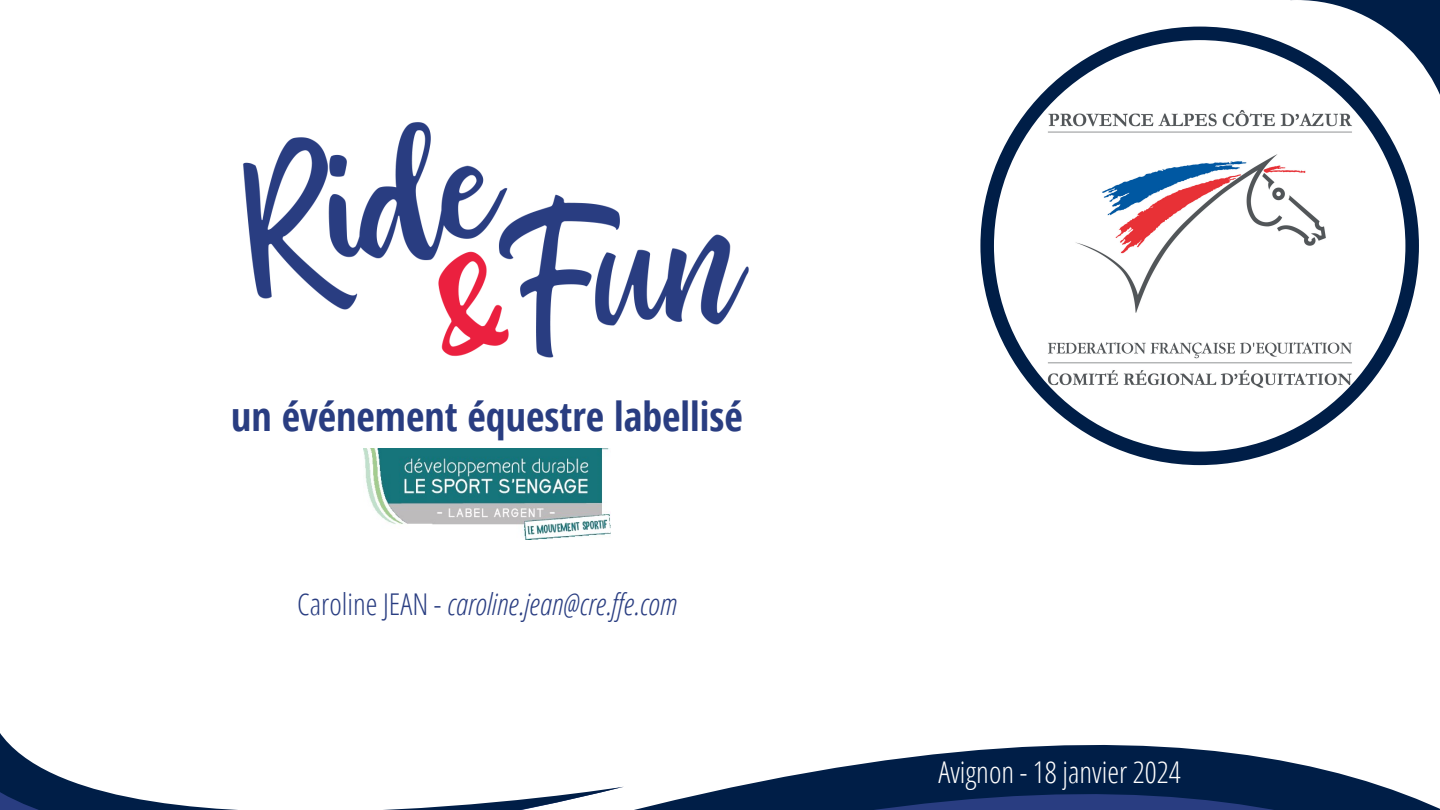
<style>
.page{position:relative;width:1440px;height:810px;background:#fff}
.page>*{position:absolute;margin:0;border:0;box-sizing:border-box;transform-origin:0 0}
.t1{font:700 40px "Open Sans Condensed";color:#293d81}
.t2{font:italic 300 30px "Open Sans Condensed";color:#293d81}
.t3{font:300 30px "Open Sans Condensed";color:#fff}
.s1{font-style:normal}
</style>
<div class="page">
<svg style="left:634px;top:745px;width:806px;height:65px;fill:#001e47"></svg>
<svg style="left:0;top:733px;width:624px;height:77px"></svg>
<svg style="left:1187px;top:0;width:253px;height:95px"></svg>
<svg style="left:980px;top:27px;width:439px;height:438px"></svg>
<img style="left:243px;top:122px;width:506px;height:236px">
<img style="left:364px;top:448px;width:247px;height:92px">
<p class="t1" style="left:231px;top:388px;width:513px">un événement équestre labellisé</p>
<p class="t2" style="left:297px;top:583px;width:381px"><span class="s1">Caroline JEAN -</span> caroline.jean@cre.ffe.com</p>
<p class="t3" style="left:938px;top:751px;width:244px">Avignon - 18 janvier 2024</p>
</div>
